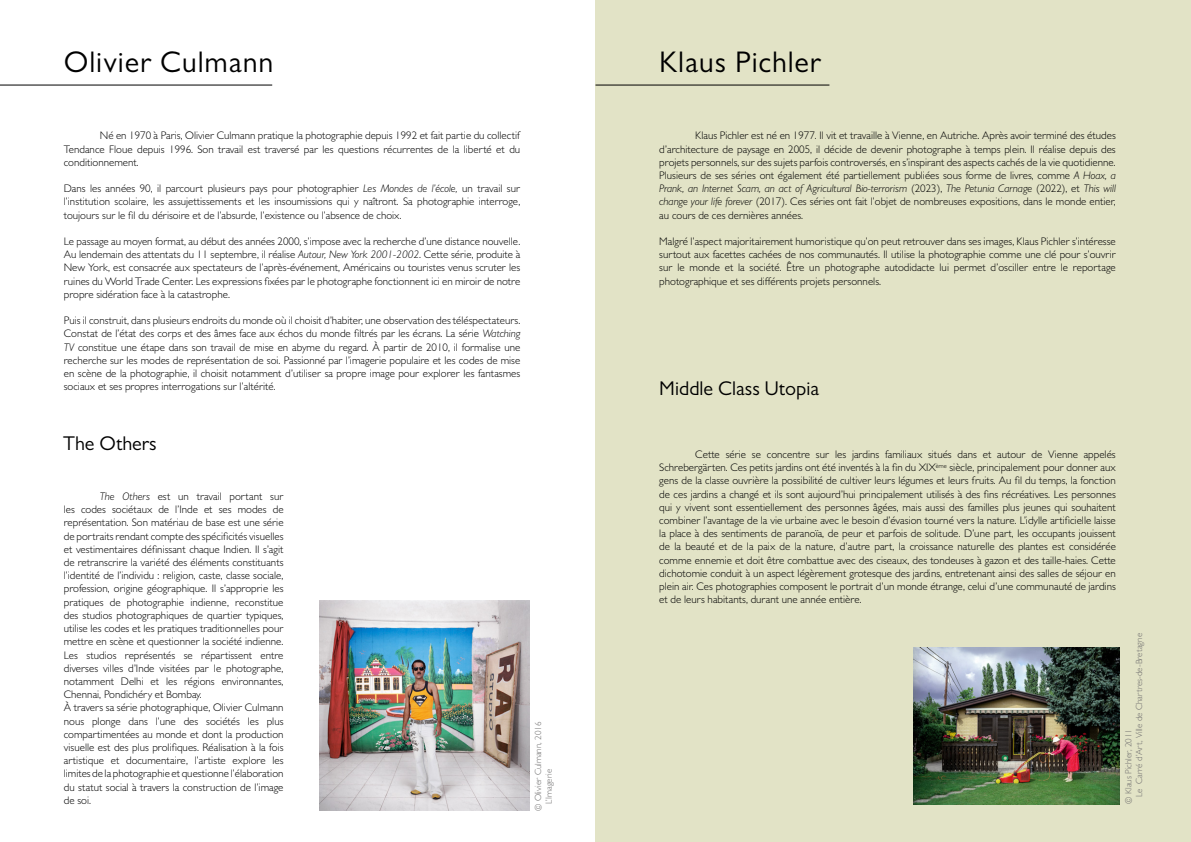
<style>
.page{position:relative;width:1191px;height:842px;background:#fff}
.page>*{position:absolute;margin:0;border:0;box-sizing:border-box;transform-origin:0 0}
.t1{font:30px "Gill Sans";letter-spacing:.03em;color:#000}
.t2{font:20px "Gill Sans";color:#000}
.t3{font:300 11px/13.2px "Gill Sans";color:#000;text-align:justify}
.t4{font:300 9px/10.8px "Gill Sans";color:#706f6f}
.s1{font-style:italic}
</style>
<div class="page">
<hr style="left:0;top:85px;width:272px;height:1px;background:#000">
<img style="left:320px;top:600px;width:210px;height:210px">
<div style="left:595px;top:0;width:596px;height:842px;background:#e2e3c6"></div>
<hr style="left:595px;top:85px;width:234px;height:1px;background:#000">
<img style="left:913px;top:648px;width:206px;height:157px">
<h1 class="t1" style="left:64px;top:45px;width:211px">Olivier Culmann</h1>
<p class="t3" style="left:64px;top:129px;width:458px;text-indent:36px">Né en 1970 à Paris, Olivier Culmann pratique la photographie depuis 1992 et fait partie du collectif Tendance Floue depuis 1996. Son travail est traversé par les questions récurrentes de la liberté et du conditionnement.</p>
<p class="t3" style="left:64px;top:182px;width:458px">Dans les années 90, il parcourt plusieurs pays pour photographier <span class="s1">Les Mondes de l’école,</span> un travail sur l’institution scolaire, les assujettissements et les insoumissions qui y naîtront. Sa photographie interroge, toujours sur le fil du dérisoire et de l’absurde, l’existence ou l’absence de choix.</p>
<p class="t3" style="left:64px;top:234px;width:458px">Le passage au moyen format, au début des années 2000, s’impose avec la recherche d’une distance nouvelle.<br>Au lendemain des attentats du 11 septembre, il réalise <span class="s1">Autour, New York 2001-2002</span>. Cette série, produite à New York, est consacrée aux spectateurs de l’après-événement, Américains ou touristes venus scruter les ruines du World Trade Center. Les expressions fixées par le photographe fonctionnent ici en miroir de notre propre sidération face à la catastrophe.</p>
<p class="t3" style="left:64px;top:314px;width:458px">Puis il construit, dans plusieurs endroits du monde où il choisit d’habiter, une observation des téléspectateurs.<br>Constat de l’état des corps et des âmes face aux échos du monde filtrés par les écrans. La série <span class="s1">Watching TV</span> constitue une étape dans son travail de mise en abyme du regard. À partir de 2010, il formalise une recherche sur les modes de représentation de soi. Passionné par l’imagerie populaire et les codes de mise en scène de la photographie, il choisit notamment d’utiliser sa propre image pour explorer les fantasmes sociaux et ses propres interrogations sur l’altérité.</p>
<h2 class="t2" style="left:63px;top:432px;width:95px">The Others</h2>
<p class="t3" style="left:64px;top:490px;width:221px;text-align:left;text-indent:36px"><span class="s1">The Others</span> est un travail portant sur les codes sociétaux de l’Inde et ses modes de représentation. Son matériau de base est une série de portraits rendant compte des spécificités visuelles et vestimentaires définissant chaque Indien. Il s’agit de retranscrire la variété des éléments constituants l’identité de l’individu : religion, caste, classe sociale, profession, origine géographique. Il s’approprie les pratiques de photographie indienne, reconstitue des studios photographiques de quartier typiques, utilise les codes et les pratiques traditionnelles pour mettre en scène et questionner la société indienne.<br>Les studios représentés se répartissent entre diverses villes d’Inde visitées par le photographe, notamment Delhi et les régions environnantes, Chennai, Pondichéry et Bombay.<br>À travers sa série photographique, Olivier Culmann nous plonge dans l’une des sociétés les plus compartimentées au monde et dont la production visuelle est des plus prolifiques. Réalisation à la fois artistique et documentaire, l’artiste explore les limites de la photographie et questionne l’élaboration du statut social à travers la construction de l’image de soi.</p>
<p class="t4" style="left:532px;top:804px;width:84px;text-indent:-7px;rotate:-90deg">© Olivier Culmann, 2016<br>L’Imagerie</p>
<h1 class="t1" style="left:659px;top:45px;width:163px">Klaus Pichler</h1>
<p class="t3" style="left:659px;top:129px;width:458px;text-indent:36px">Klaus Pichler est né en 1977. Il vit et travaille à Vienne, en Autriche. Après avoir terminé des études d’architecture de paysage en 2005, il décide de devenir photographe à temps plein. Il réalise depuis des projets personnels, sur des sujets parfois controversés, en s’inspirant des aspects cachés de la vie quotidienne.<br>Plusieurs de ses séries ont également été partiellement publiées sous forme de livres, comme <span class="s1">A Hoax, a Prank, an Internet Scam, an act of Agricultural Bio-terrorism</span> (2023), <span class="s1">The Petunia Carnage</span> (2022), et <span class="s1">This will change your life forever</span> (2017). Ces séries ont fait l’objet de nombreuses expositions, dans le monde entier, au cours de ces dernières années.</p>
<p class="t3" style="left:659px;top:234px;width:458px">Malgré l’aspect majoritairement humoristique qu’on peut retrouver dans ses images, Klaus Pichler s’intéresse surtout aux facettes cachées de nos communautés. Il utilise la photographie comme une clé pour s’ouvrir sur le monde et la société. Être un photographe autodidacte lui permet d’osciller entre le reportage photographique et ses différents projets personnels.</p>
<h2 class="t2" style="left:659px;top:377px;width:161px">Middle Class Utopia</h2>
<p class="t3" style="left:659px;top:447px;width:458px;text-indent:36px">Cette série se concentre sur les jardins familiaux situés dans et autour de Vienne appelés Schrebergärten. Ces petits jardins ont été inventés à la fin du XIX<sup>ème</sup> siècle, principalement pour donner aux gens de la classe ouvrière la possibilité de cultiver leurs légumes et leurs fruits. Au fil du temps, la fonction de ces jardins a changé et ils sont aujourd’hui principalement utilisés à des fins récréatives. Les personnes qui y vivent sont essentiellement des personnes âgées, mais aussi des familles plus jeunes qui souhaitent combiner l’avantage de la vie urbaine avec le besoin d’évasion tourné vers la nature. L’idylle artificielle laisse la place à des sentiments de paranoïa, de peur et parfois de solitude. D’une part, les occupants jouissent de la beauté et de la paix de la nature, d’autre part, la croissance naturelle des plantes est considérée comme ennemie et doit être combattue avec des ciseaux, des tondeuses à gazon et des taille-haies. Cette dichotomie conduit à un aspect légèrement grotesque des jardins, entretenant ainsi des salles de séjour en plein air. Ces photographies composent le portrait d’un monde étrange, celui d’une communauté de jardins et de leurs habitants, durant une année entière.</p>
<p class="t4" style="left:1122px;top:797px;width:165px;text-indent:-7px;rotate:-90deg">© Klaus Pichler, 2011<br>Le Carré d’Art, Ville de Chartres-de-Bretagne</p>
</div>
